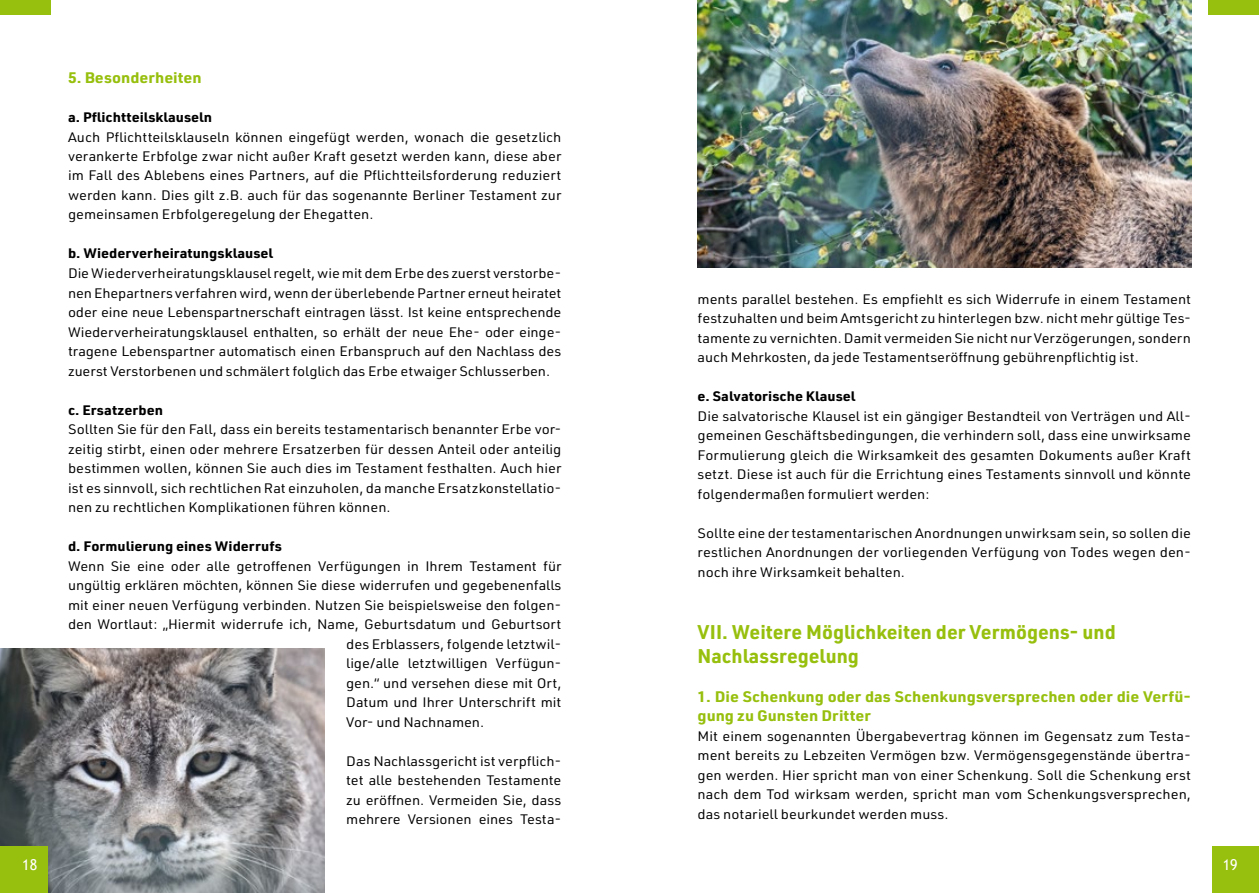
<style>
.page{position:relative;width:1259px;height:893px;background:#fff}
.page>*{position:absolute;margin:0;border:0;box-sizing:border-box;transform-origin:0 0}
.t1{font:700 19.5px/23.4px "URWDIN";color:#97bf0d}
.t2{font:700 15px/19.5px "URWDIN";color:#97bf0d;scale:1.07 1}
.t3{font:15px "Trebuchet MS";color:#fff;scale:.95 1}
.t4{font:13.5px/19.5px "URWDIN";letter-spacing:-.005em;color:#000;text-align:justify;scale:1.07 1}
.t5{font:700 13.5px "URWDIN";color:#000;scale:1.07 1}
</style>
<div class="page">
<img style="left:697px;top:0;width:494px;height:268px">
<img style="left:0;top:648px;width:325px;height:245px">
<div style="left:0;top:846px;width:48px;height:47px;background:#97bf0d"></div>
<div style="left:1212px;top:846px;width:47px;height:47px;background:#97bf0d"></div>
<div style="left:0;top:0;width:51px;height:15px;background:#97bf0d"></div>
<div style="left:1208px;top:0;width:51px;height:15px;background:#97bf0d"></div>
<p class="t2" style="left:68px;top:67px;width:126px">5. Besonderheiten</p>
<p class="t5" style="left:68px;top:108px;width:136px">a. Pflichtteilsklauseln</p>
<p class="t4" style="left:68px;top:127px;width:462px">Auch Pflichtteilsklauseln können eingefügt werden, wonach die gesetzlich verankerte Erbfolge zwar nicht außer Kraft gesetzt werden kann, diese aber im Fall des Ablebens eines Partners, auf die Pflichtteilsforderung reduziert werden kann. Dies gilt z. B. auch für das sogenannte Berliner Testament zur gemeinsamen Erbfolgeregelung der Ehegatten.</p>
<p class="t5" style="left:68px;top:244px;width:193px">b. Wiederverheiratungsklausel</p>
<p class="t4" style="left:68px;top:263px;width:462px">Die Wiederverheiratungsklausel regelt, wie mit dem Erbe des zuerst verstorbe&shy;nen Ehepartners verfahren wird, wenn der überlebende Partner erneut heiratet oder eine neue Lebenspartnerschaft eintragen lässt. Ist keine entsprechende Wiederverheiratungsklausel enthalten, so erhält der neue Ehe- oder einge&shy;tragene Lebenspartner automatisch einen Erbanspruch auf den Nachlass des zuerst Verstorbenen und schmälert folglich das Erbe etwaiger Schlusserben.</p>
<p class="t5" style="left:68px;top:400px;width:90px">c. Ersatzerben</p>
<p class="t4" style="left:68px;top:419px;width:462px">Sollten Sie für den Fall, dass ein bereits testamentarisch benannter Erbe vor&shy;zeitig stirbt, einen oder mehrere Ersatzerben für dessen Anteil oder anteilig bestimmen wollen, können Sie auch dies im Testament festhalten. Auch hier ist es sinnvoll, sich rechtlichen Rat einzuholen, da manche Ersatzkonstellatio&shy;nen zu rechtlichen Komplikationen führen können.</p>
<p class="t5" style="left:68px;top:537px;width:201px">d. Formulierung eines Widerrufs</p>
<p class="t4" style="left:68px;top:556px;width:462px">Wenn Sie eine oder alle getroffenen Verfügungen in Ihrem Testament für</p>
<p class="t4" style="left:68px;top:575px;width:463px">ungültig erklären möchten, können Sie diese widerrufen und gegebenenfalls</p>
<p class="t4" style="left:68px;top:595px;width:462px">mit einer neuen Verfügung verbinden. Nutzen Sie beispielsweise den folgen-</p>
<p class="t4" style="left:68px;top:614px;width:462px">den Wortlaut: „Hiermit widerrufe ich, Name, Geburtsdatum und Geburtsort</p>
<p class="t4" style="left:346px;top:634px;width:203px">des Erblassers, folgende letztwil-</p>
<p class="t4" style="left:346px;top:653px;width:203px">lige/alle letztwilligen Verfügun-</p>
<p class="t4" style="left:346px;top:673px;width:203px">gen.“ und versehen diese mit Ort,</p>
<p class="t4" style="left:346px;top:692px;width:203px">Datum und Ihrer Unterschrift mit</p>
<p class="t4" style="left:346px;top:712px;width:128px">Vor- und Nachnamen.</p>
<p class="t4" style="left:346px;top:751px;width:203px">Das Nachlassgericht ist verpflich&shy;tet alle bestehenden Testamente zu eröffnen. Vermeiden Sie, dass mehrere Versionen eines Testa-</p>
<p class="t4" style="left:697px;top:289px;width:462px">ments parallel bestehen. Es empfiehlt es sich Widerrufe in einem Testament festzuhalten und beim Amtsgericht zu hinterlegen bzw. nicht mehr gültige Tes&shy;tamente zu vernichten. Damit vermeiden Sie nicht nur Verzögerungen, sondern auch Mehrkosten, da jede Testamentseröffnung gebührenpflichtig ist.</p>
<p class="t5" style="left:697px;top:387px;width:149px">e. Salvatorische Klausel</p>
<p class="t4" style="left:697px;top:406px;width:463px">Die salvatorische Klausel ist ein gängiger Bestandteil von Verträgen und All&shy;gemeinen Geschäftsbedingungen, die verhindern soll, dass eine unwirksame Formulierung gleich die Wirksamkeit des gesamten Dokuments außer Kraft setzt. Diese ist auch für die Errichtung eines Testaments sinnvoll und könnte folgendermaßen formuliert werden:</p>
<p class="t4" style="left:697px;top:523px;width:462px">Sollte eine der testamentarischen Anordnungen unwirksam sein, so sollen die restlichen Anordnungen der vorliegenden Verfügung von Todes wegen den&shy;noch ihre Wirksamkeit behalten.</p>
<h1 class="t1" style="left:697px;top:620px;width:420px">VII. Weitere Möglichkeiten der Vermögens- und<br>Nachlassregelung</h1>
<p class="t2" style="left:697px;top:686px;width:462px">1. Die Schenkung oder das Schenkungsversprechen oder die Verfü&shy;gung zu Gunsten Dritter</p>
<p class="t4" style="left:697px;top:726px;width:462px">Mit einem sogenannten Übergabevertrag können im Gegensatz zum Testa&shy;ment bereits zu Lebzeiten Vermögen bzw. Vermögensgegenstände übertra&shy;gen werden. Hier spricht man von einer Schenkung. Soll die Schenkung erst nach dem Tod wirksam werden, spricht man vom Schenkungsversprechen, das notariell beurkundet werden muss.</p>
<p class="t3" style="left:22px;top:856px;width:17px">18</p>
<p class="t3" style="left:1222px;top:856px;width:17px">19</p>
</div>
